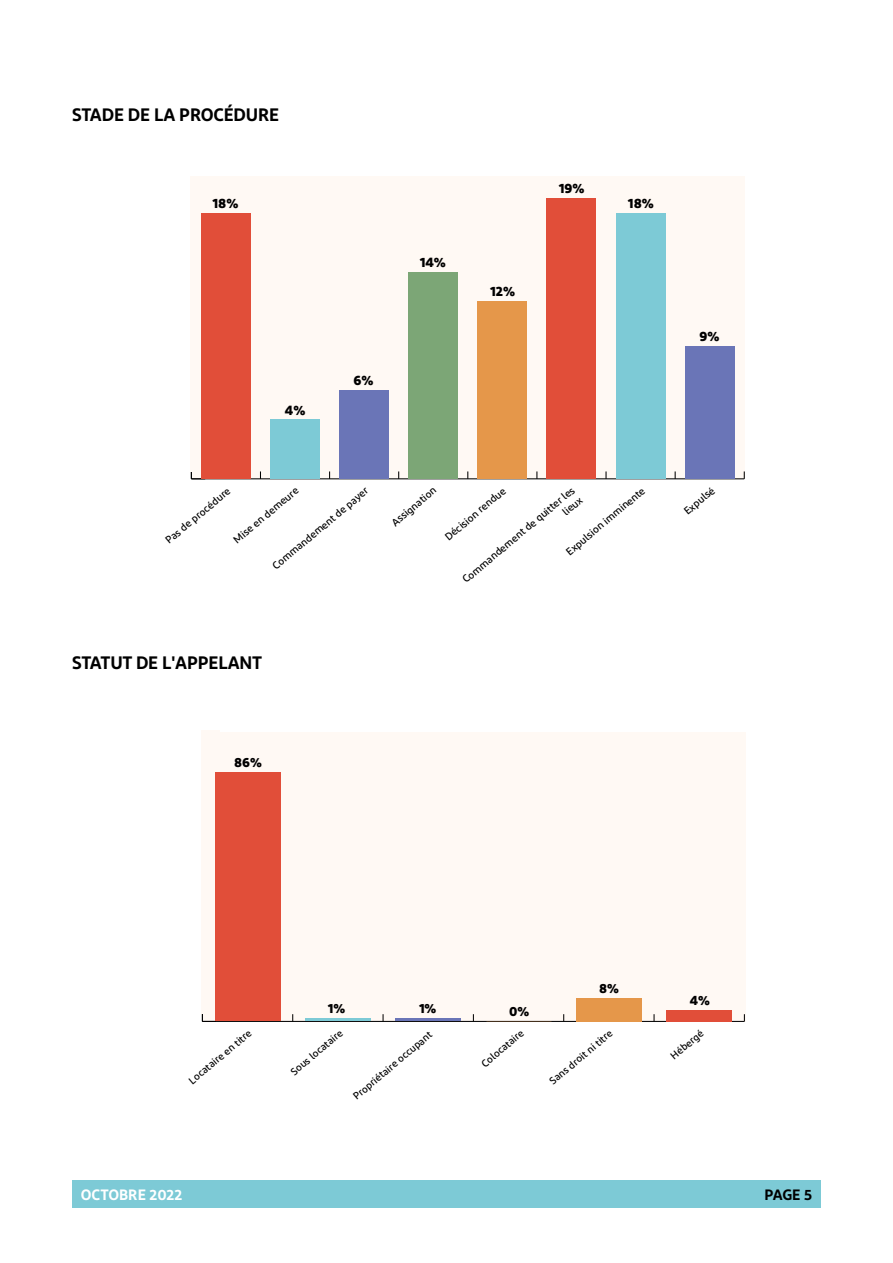
<style>
.page{position:relative;width:893px;height:1263px;background:#fff}
.page>*{position:absolute;margin:0;border:0;box-sizing:border-box;transform-origin:0 0}
.t1{font:600 18px "Diodrum";letter-spacing:-.01em;color:#000}
.t2{font:600 15px "Diodrum";color:#fff}
.t3{font:600 15px "Diodrum";color:#000}
.t4{font:700 13.65px "Diodrum";color:#000}
.t5{font:700 13.35px "Diodrum";color:#000}
.t6{font:500 10.5px/12.6px "Diodrum";color:#000;text-align:right}
.t7{font:500 10.2px "Diodrum";color:#000}
</style>
<div class="page">
<div style="left:72px;top:1180px;width:749px;height:28px;background:#7dcad6"></div>
<div style="left:192px;top:177px;width:553px;height:302px;background:#fff9f4"></div>
<hr style="left:191px;top:478px;width:553px;height:1px;background:#000">
<svg style="left:605px;top:471px;width:2px;height:8px"></svg>
<svg style="left:191px;top:472px;width:10px;height:7px"></svg>
<div style="left:201px;top:213px;width:50px;height:266px;background:#e14e39"></div>
<div style="left:270px;top:420px;width:50px;height:59px;background:#7dcad6"></div>
<div style="left:339px;top:390px;width:50px;height:89px;background:#6a75b7"></div>
<div style="left:408px;top:272px;width:50px;height:207px;background:#7ca676"></div>
<div style="left:477px;top:302px;width:50px;height:177px;background:#e5974a"></div>
<div style="left:547px;top:198px;width:49px;height:281px;background:#e14e39"></div>
<div style="left:616px;top:213px;width:49px;height:266px;background:#7dcad6"></div>
<div style="left:685px;top:346px;width:50px;height:133px;background:#6a75b7"></div>
<div style="left:203px;top:732px;width:542px;height:290px;background:#fff9f4"></div>
<hr style="left:202px;top:1021px;width:542px;height:1px;background:#000">
<svg style="left:653px;top:1014px;width:2px;height:7px"></svg>
<svg style="left:202px;top:1014px;width:13px;height:8px"></svg>
<div style="left:215px;top:772px;width:65px;height:249px;background:#e14e39"></div>
<hr style="left:305px;top:1018px;width:65px;height:3px;background:#7dcad6">
<hr style="left:396px;top:1018px;width:65px;height:3px;background:#6a75b7">
<div style="left:576px;top:998px;width:65px;height:23px;background:#e5974a"></div>
<div style="left:667px;top:1010px;width:65px;height:11px;background:#e14e39"></div>
<div style="left:190px;top:177px;width:11px;height:295px;background:#fff9f4"></div>
<div style="left:201px;top:730px;width:14px;height:284px;background:#fff9f4"></div>
<h1 class="t1" style="left:72px;top:103px;width:208px">STADE DE LA PROCÉDURE</h1>
<h3 class="t4" style="left:213px;top:194px;width:27px">18%</h3>
<h3 class="t4" style="left:285px;top:401px;width:22px">4%</h3>
<h3 class="t4" style="left:353px;top:371px;width:22px">6%</h3>
<h3 class="t4" style="left:420px;top:253px;width:28px">14%</h3>
<h3 class="t4" style="left:490px;top:283px;width:27px">12%</h3>
<h3 class="t4" style="left:559px;top:179px;width:27px">19%</h3>
<h3 class="t4" style="left:628px;top:194px;width:27px">18%</h3>
<h3 class="t4" style="left:699px;top:327px;width:22px">9%</h3>
<p class="t6" style="left:563px;top:548px;width:101px;rotate:-40deg">Expulsion imminente</p>
<p class="t6" style="left:681px;top:507px;width:38px;rotate:-40deg">Expulsé</p>
<p class="t6" style="left:163px;top:536px;width:82px;rotate:-40deg">Pas de procédure</p>
<p class="t6" style="left:231px;top:536px;width:83px;rotate:-40deg">Mise en demeure</p>
<p class="t6" style="left:460px;top:576px;width:144px;rotate:-40deg">Commandement de quitter les lieux</p>
<p class="t6" style="left:270px;top:562px;width:123px;rotate:-40deg">Commandement de payer</p>
<p class="t6" style="left:389px;top:519px;width:56px;rotate:-40deg">Assignation</p>
<p class="t6" style="left:442px;top:533px;width:77px;rotate:-40deg">Décision rendue</p>
<h1 class="t1" style="left:72px;top:651px;width:192px">STATUT DE L'APPELANT</h1>
<p class="t5" style="left:234px;top:754px;width:29px">86%</p>
<p class="t5" style="left:328px;top:1000px;width:19px">1%</p>
<p class="t5" style="left:419px;top:1000px;width:19px">1%</p>
<p class="t5" style="left:509px;top:1002px;width:22px">0%</p>
<p class="t5" style="left:599px;top:980px;width:21px">8%</p>
<p class="t5" style="left:690px;top:991px;width:22px">4%</p>
<p class="t7" style="left:186px;top:1077px;width:80px;rotate:-40deg">Locataire en titre</p>
<p class="t7" style="left:288px;top:1068px;width:66px;rotate:-40deg">Sous locataire</p>
<p class="t7" style="left:350px;top:1092px;width:101px;rotate:-40deg">Propriétaire occupant</p>
<p class="t7" style="left:479px;top:1060px;width:53px;rotate:-40deg">Colocataire</p>
<p class="t7" style="left:547px;top:1077px;width:80px;rotate:-40deg">Sans droit ni titre</p>
<p class="t7" style="left:668px;top:1052px;width:41px;rotate:-40deg">Hébergé</p>
<h2 class="t2" style="left:81px;top:1185px;width:103px">OCTOBRE 2022</h2>
<h2 class="t3" style="left:764px;top:1185px;width:49px">PAGE 5</h2>
</div>
